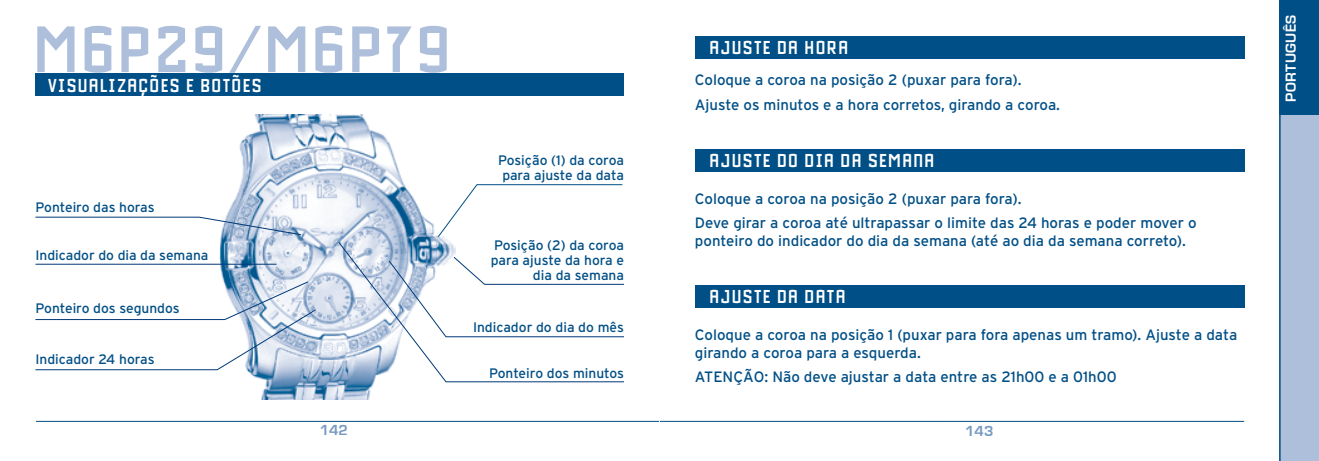
<style>
.page{position:relative;width:1319px;height:461px;background:#fff}
.page>*{position:absolute;margin:0;border:0;box-sizing:border-box;transform-origin:0 0}
.t1{font:700 70px "Drukpa";letter-spacing:.04em;color:#adbfda}
.t2{font:700 20px "Drukpa";letter-spacing:.07em;color:#fff}
.t3{font:15px/24.5px "Interstate";color:#004f86}
.t4{font:700 15px "Eurostile";letter-spacing:.025em;color:#fff}
.t5{font:700 15px "Eurostile";color:#779ac1}
.t6{font:13.75px/15px "Interstate";color:#004f86;text-align:center}
</style>
<div class="page">
<img style="left:226px;top:115px;width:229px;height:284px">
<svg style="left:437px;top:184px;width:186px;height:32px"></svg>
<svg style="left:35px;top:216px;width:589px;height:166px"></svg>
<hr style="left:358px;top:421px;width:301px;height:1px;background:#004f86">
<hr style="left:36px;top:421px;width:322px;height:1px;background:#004f86">
<div style="left:35px;top:73px;width:589px;height:23px;background:#004f86"></div>
<hr style="left:659px;top:421px;width:282px;height:1px;background:#004f86">
<hr style="left:941px;top:421px;width:302px;height:1px;background:#004f86">
<div style="left:1278px;top:0;width:40px;height:461px;background:#adbfda"></div>
<div style="left:1278px;top:0;width:40px;height:115px;background:#004f86"></div>
<div style="left:694px;top:36px;width:550px;height:22px;background:#004f86"></div>
<div style="left:694px;top:149px;width:550px;height:23px;background:#004f86"></div>
<div style="left:694px;top:285px;width:550px;height:23px;background:#004f86"></div>
<hr style="left:1279px;top:0;width:1px;height:461px;background:#004f86">
<h1 class="t1" style="left:34px;top:12px;width:418px">M6P29/M6P79</h1>
<h2 class="t2" style="left:48px;top:74px;width:215px">VISUALIZAÇÕES E BOTÕES</h2>
<p class="t6" style="left:35px;top:199px;width:121px">Ponteiro das horas</p>
<p class="t6" style="left:35px;top:247px;width:174px">Indicador do dia da semana</p>
<p class="t6" style="left:35px;top:300px;width:146px">Ponteiro dos segundos</p>
<p class="t6" style="left:35px;top:352px;width:121px">Indicador 24 horas</p>
<p class="t6" style="left:498px;top:152px;width:127px">Posição (1) da coroa para ajuste da data</p>
<p class="t6" style="left:490px;top:237px;width:135px;text-align:right">Posição (2) da coroa para ajuste da hora e dia da semana</p>
<p class="t6" style="left:473px;top:320px;width:152px">Indicador do dia do mês</p>
<p class="t6" style="left:489px;top:366px;width:136px">Ponteiro dos minutos</p>
<h2 class="t2" style="left:709px;top:37px;width:140px">AJUSTE DA HORA</h2>
<p class="t3" style="left:694px;top:67px;width:366px">Coloque a coroa na posição 2 (puxar para fora).<br>Ajuste os minutos e a hora corretos, girando a coroa.</p>
<h2 class="t2" style="left:709px;top:150px;width:226px">AJUSTE DO DIA DA SEMANA</h2>
<p class="t3" style="left:694px;top:186px;width:503px">Coloque a coroa na posição 2 (puxar para fora).<br>Deve girar a coroa até ultrapassar o limite das 24 horas e poder mover o</p>
<p class="t3" style="left:694px;top:228px;width:492px">ponteiro do indicador do dia da semana (até ao dia da semana correto).</p>
<h2 class="t2" style="left:709px;top:286px;width:137px">AJUSTE DA DATA</h2>
<p class="t3" style="left:694px;top:326px;width:543px;line-height:17.5px">Coloque a coroa na posição 1 (puxar para fora apenas um tramo). Ajuste a data girando a coroa para a esquerda.</p>
<p class="t3" style="left:694px;top:364px;width:423px">ATENÇÃO: Não deve ajustar a data entre as 21h00 e a 01h00</p>
<p class="t5" style="left:320px;top:422px;width:30px">142</p>
<p class="t5" style="left:965px;top:422px;width:30px">143</p>
<p class="t4" style="left:1282px;top:101px;width:88px;rotate:-90deg">PORTUGUÊS</p>
</div>
